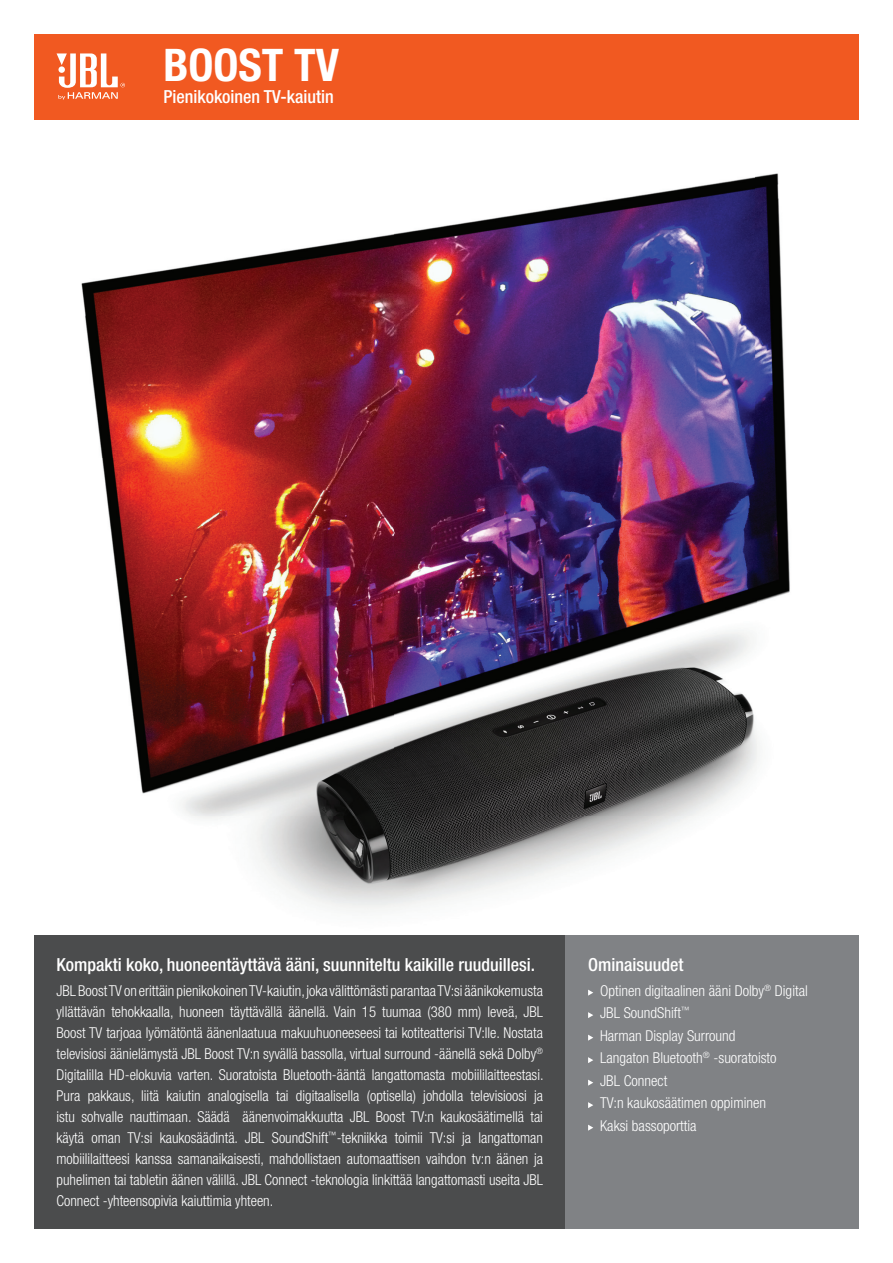
<style>
.page{position:relative;width:893px;height:1263px;background:#fff}
.page>*{position:absolute;margin:0;border:0;box-sizing:border-box;transform-origin:0 0}
.t1{font:700 condensed 45px "Helvetica Neue LT Pro";color:#fff}
.t2{font:500 condensed 18px "Helvetica Neue LT Pro";color:#fff}
.t3{font:300 condensed 15px/21px "Helvetica Neue LT Pro";color:#fff;text-align:justify}
</style>
<div class="page">
<img style="left:34px;top:119px;width:825px;height:817px">
<div style="left:34px;top:936px;width:532px;height:293px;background:#4b4c4d"></div>
<div style="left:566px;top:936px;width:293px;height:293px;background:#808285"></div>
<svg style="left:588px;top:990px;width:5px;height:6px"></svg>
<svg style="left:588px;top:1012px;width:5px;height:6px"></svg>
<svg style="left:588px;top:1035px;width:5px;height:6px"></svg>
<svg style="left:588px;top:1057px;width:5px;height:6px"></svg>
<svg style="left:588px;top:1080px;width:5px;height:6px"></svg>
<svg style="left:588px;top:1102px;width:5px;height:6px"></svg>
<svg style="left:588px;top:1125px;width:5px;height:6px"></svg>
<div style="left:34px;top:34px;width:825px;height:85px;background:#f15921"></div>
<svg style="left:57px;top:53px;width:68px;height:47px"></svg>
<h1 class="t1" style="left:163px;top:38px;width:177px">BOOST TV</h1>
<p class="t2" style="left:163px;top:86px;width:172px">Pienikokoinen TV-kaiutin</p>
<p class="t2" style="left:57px;top:954px;width:480px">Kompakti koko, huoneentäyttävä ääni, suunniteltu kaikille ruuduillesi.</p>
<p class="t3" style="left:57px;top:980px;width:489px">JBL Boost TV on erittäin pienikokoinen TV-kaiutin, joka välittömästi parantaa TV:si äänikokemusta yllättävän tehokkaalla, huoneen täyttävällä äänellä. Vain 15 tuumaa (380 mm) leveä, JBL Boost TV tarjoaa lyömätöntä äänenlaatuua makuuhuoneeseesi tai kotiteatterisi TV:lle. Nostata televisiosi äänielämystä JBL Boost TV:n syvällä bassolla, virtual surround -äänellä sekä Dolby<sup>® </sup>Digitalilla HD-elokuvia varten. Suoratoista Bluetooth-ääntä langattomasta mobiililaitteestasi.<br>Pura pakkaus, liitä kaiutin analogisella tai digitaalisella (optisella) johdolla televisioosi ja istu sohvalle nauttimaan. Säädä äänenvoimakkuutta JBL Boost TV:n kaukosäätimellä tai käytä oman TV:si kaukosäädintä. JBL SoundShift<sup>™</sup>-tekniikka toimii TV:si ja langattoman mobiililaitteesi kanssa samanaikaisesti, mahdollistaen automaattisen vaihdon tv:n äänen ja puhelimen tai tabletin äänen välillä. JBL Connect -teknologia linkittää langattomasti useita JBL Connect -yhteensopivia kaiuttimia yhteen.</p>
<p class="t2" style="left:588px;top:954px;width:97px">Ominaisuudet</p>
<p class="t3" style="left:600px;top:979px;width:209px;line-height:22.5px;text-align:left">Optinen digitaalinen ääni Dolby<sup>®</sup> Digital<br>JBL SoundShift<sup>™<br></sup>Harman Display Surround<br>Langaton Bluetooth<sup>®</sup> -suoratoisto<br>JBL Connect<br>TV:n kaukosäätimen oppiminen<br>Kaksi bassoporttia</p>
</div>
